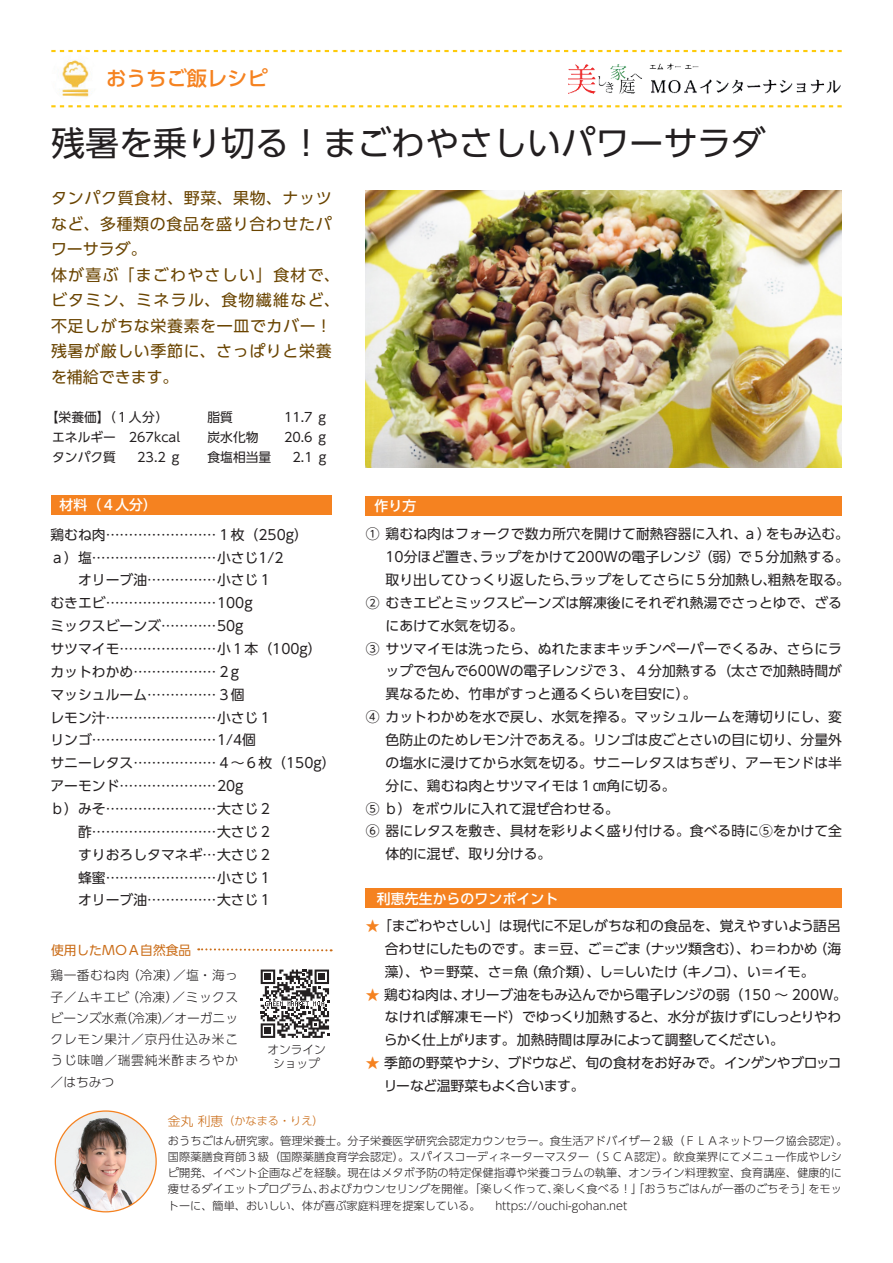
<style>
.page{position:relative;width:893px;height:1263px;background:#fff}
.page>*{position:absolute;margin:0;border:0;box-sizing:border-box;transform-origin:0 0}
.t1{font:34.05px "UD Shin Go Pro";color:#231f20}
.t2{font:500 20.25px "UD Shin Go Pro";color:#f58220}
.t3{font:15.9px/25.5px "UD Shin Go Pro";letter-spacing:.04em;color:#6a4400;text-align:justify}
.t4{font:13.8px/22.8px "UD Shin Go Pro";color:#231f20}
.t5{font:13.8px/22.8px "UD Shin Go Pro";letter-spacing:-.025em;color:#231f20}
.t6{font:500 13.8px "UD Shin Go Pro";letter-spacing:.01em;color:#fff}
.t7{font:13.8px "UD Shin Go Pro";letter-spacing:-.02em;color:#231f20}
.t8{font:12.75px "UD Shin Go Pro";color:#231f20}
.t9{font:300 12.75px/21.3px "UD Shin Go Pro";letter-spacing:.055em;color:#231f20}
.t10{font:300 12.75px/21.3px "UD Shin Go Pro";letter-spacing:.035em;color:#231f20}
.t11{font:300 12.75px/21.3px "UD Shin Go Pro";color:#231f20}
.t12{font:12.75px "UD Shin Go Pro";color:#ca6c17}
.t13{font:300 12.75px "UD Shin Go Pro";color:#ca6c17}
.t14{font:300 11.7px "UD Shin Go Pro";color:#231f20}
.t15{font:300 11.1px/16.2px "UD Shin Go Pro";letter-spacing:.005em;color:#231f20}
.t16{font:300 11.1px "UD Shin Go Pro";color:#ca6c17}
.s1{color:#f58220}
</style>
<div class="page">
<svg style="left:51px;top:105px;width:791px;height:2px"></svg>
<svg style="left:51px;top:50px;width:791px;height:2px"></svg>
<img style="left:55px;top:1111px;width:101px;height:101px;border-radius:50px">
<img style="left:51px;top:54px;width:48px;height:48px;border-radius:24px">
<img style="left:569px;top:63px;width:272px;height:31px">
<img style="left:366px;top:190px;width:476px;height:278px">
<svg style="left:261px;top:969px;width:68px;height:69px"></svg>
<svg style="left:198px;top:948px;width:134px;height:4px"></svg>
<div style="left:51px;top:496px;width:281px;height:19px;background:#f58220"></div>
<div style="left:366px;top:496px;width:476px;height:19px;background:#f58220"></div>
<div style="left:366px;top:889px;width:476px;height:19px;background:#f58220"></div>
<h2 class="t2" style="left:106px;top:62px;width:163px">おうちご飯レシピ</h2>
<p class="t1" style="left:51px;top:116px;width:716px">残暑を乗り切る！まごわやさしいパワーサラダ</p>
<p class="t3" style="left:51px;top:185px;width:282px">タンパク質食材、野菜、果物、ナッツなど、多種類の食品を盛り合わせたパワーサラダ。</p>
<p class="t3" style="left:51px;top:262px;width:290px;text-align:left">体が喜ぶ「まごわやさしい」食材で、ビタミン、ミネラル、食物繊維など、不足しがちな栄養素を一皿でカバー!残暑が厳しい季節に、さっぱりと栄養を補給できます。</p>
<p class="t8" style="left:46px;top:406px;width:124px">【栄養価】（１人分(</p>
<p class="t8" style="left:129px;top:427px;width:53px">267kcal</p>
<p class="t8" style="left:284px;top:406px;width:46px">11.7 ｇ</p>
<p class="t8" style="left:284px;top:427px;width:46px">20.6 ｇ</p>
<p class="t8" style="left:52px;top:427px;width:65px">エネルギー</p>
<p class="t8" style="left:207px;top:427px;width:53px">炭水化物</p>
<p class="t8" style="left:52px;top:447px;width:65px">タンパク質</p>
<p class="t8" style="left:137px;top:447px;width:46px">23.2 ｇ</p>
<p class="t6" style="left:60px;top:494px;width:99px">材料（４人分）</p>
<p class="t8" style="left:207px;top:447px;width:78px">食塩相当量　</p>
<p class="t8" style="left:293px;top:447px;width:38px">2.1 ｇ</p>
<p class="t4" style="left:50px;top:523px;width:259px">鶏むね肉……………………１枚（250 (g</p>
<p class="t4" style="left:50px;top:545px;width:235px">ａ）塩………………………小さじ1/2</p>
<p class="t4" style="left:50px;top:568px;width:223px">　　オリーブ油……………小さじ１</p>
<p class="t4" style="left:50px;top:591px;width:204px">むきエビ……………………100g</p>
<p class="t4" style="left:50px;top:614px;width:194px">ミックスビーンズ…………50g</p>
<p class="t4" style="left:50px;top:637px;width:273px">サツマイモ…………………小１本（100 (g</p>
<p class="t4" style="left:50px;top:660px;width:190px">カットわかめ………………２g</p>
<p class="t4" style="left:50px;top:683px;width:196px">マッシュルーム……………３個</p>
<p class="t4" style="left:50px;top:705px;width:223px">レモン汁……………………小さじ１</p>
<p class="t4" style="left:50px;top:728px;width:207px">リンゴ………………………1/4個</p>
<p class="t4" style="left:50px;top:751px;width:286px">サニーレタス………………４～６枚（150 (g</p>
<p class="t4" style="left:50px;top:774px;width:194px">アーモンド…………………20g</p>
<p class="t4" style="left:50px;top:797px;width:223px">ｂ）みそ……………………大さじ２</p>
<p class="t4" style="left:50px;top:820px;width:223px">　　酢………………………大さじ２</p>
<p class="t4" style="left:50px;top:842px;width:223px">　　すりおろしタマネギ…大さじ２</p>
<p class="t4" style="left:50px;top:865px;width:223px">　　蜂蜜……………………小さじ１</p>
<p class="t4" style="left:50px;top:888px;width:223px">　　オリーブ油……………大さじ１</p>
<p class="t12" style="left:51px;top:940px;width:142px">使用したＭＯＡ自然食品</p>
<p class="t10" style="left:127px;top:964px;width:113px">（冷凍／）塩・海っ</p>
<p class="t10" style="left:126px;top:964px;width:113px;text-indent:-76px">鶏一番むね肉<br>（冷凍／）ミックス</p>
<p class="t11" style="left:119px;top:986px;width:120px;text-indent:-69px">子／ムキエビ<br>（冷凍／）オーガニッ</p>
<p class="t9" style="left:51px;top:1007px;width:189px">ビーンズ水煮<br>クレモン果汁／京丹仕込み米こうじ味噌／瑞雲純米酢まろやか／はちみつ</p>
<p class="t14" style="left:267px;top:1040px;width:60px">オンライン</p>
<p class="t14" style="left:273px;top:1054px;width:48px">ショップ</p>
<p class="t6" style="left:374px;top:495px;width:43px">作り方</p>
<p class="t4" style="left:480px;top:522px;width:371px;text-indent:-114px">① 鶏むね肉はフォークで数カ所穴を開けて耐熱容器に入れ、<br>ラップをかけて200Ｗの電子レンジ（弱）で５分加熱する。</p>
<p class="t4" style="left:743px;top:522px;width:29px">ａ）</p>
<p class="t4" style="left:766px;top:522px;width:85px">をもみ込む。</p>
<p class="t4" style="left:385px;top:545px;width:466px">10分ほど置き、<br>取り出してひっくり返したらラップをしてさらに５分加熱し粗熱を取る。</p>
<p class="t4" style="left:564px;top:568px;width:15px">、</p>
<p class="t4" style="left:385px;top:591px;width:458px;text-indent:-20px">② むきエビとミックスビーンズは解凍後にそれぞれ熱湯でさっとゆで、ざるにあけて水気を切る。</p>
<p class="t4" style="left:385px;top:636px;width:458px;text-align:justify;text-indent:-20px">③ サツマイモは洗ったら、ぬれたままキッチンペーパーでくるみ、さらにラップで包んで600Ｗの電子レンジで３、４分加熱する（太さで加熱時間が異なるため、竹串がすっと通るくらいを目安に。(</p>
<p class="t4" style="left:385px;top:705px;width:458px;text-align:justify;text-indent:-20px">④ カットわかめを水で戻し、水気を搾る。マッシュルームを薄切りにし、変色防止のためレモン汁であえる。リンゴは皮ごとさいの目に切り、分量外の塩水に浸けてから水気を切る。サニーレタスはちぎり、アーモンドは半分に、鶏むね肉とサツマイモは１㎝角に切る。</p>
<p class="t4" style="left:366px;top:796px;width:255px">⑤ ｂ）をボウルに入れて混ぜ合わせる。</p>
<p class="t4" style="left:385px;top:819px;width:458px;text-indent:-20px">⑥ 器にレタスを敷き、具材を彩りよく盛り付ける。食べる時に⑤をかけて全体的に混ぜ、取り分ける。</p>
<p class="t4" style="left:763px;top:568px;width:15px">、</p>
<p class="t6" style="left:377px;top:887px;width:183px">利恵先生からのワンポイント</p>
<p class="t4" style="left:366px;top:914px;width:477px;text-align:right"><span class="s1">★</span>「まごわやさしい」は現代に不足しがちな和の食品を、覚えやすいよう語呂（海</p>
<p class="t7" style="left:385px;top:937px;width:258px">合わせにしたものです。ま＝豆、ご＝ごま</p>
<p class="t5" style="left:637px;top:937px;width:182px">（ナッツ類含む）、わ＝わかめ</p>
<p class="t4" style="left:385px;top:960px;width:145px">藻）、や＝野菜、さ＝魚</p>
<p class="t4" style="left:461px;top:982px;width:388px">オリーブ油をもみ込んでから電子レンジの弱（150 ～ 200Ｗ。</p>
<p class="t4" style="left:524px;top:960px;width:155px">（魚介類）、し＝しいたけ</p>
<p class="t4" style="left:674px;top:960px;width:142px">（キノコ）、い＝イモ。</p>
<p class="t4" style="left:384px;top:982px;width:459px;text-indent:-18px"><span class="s1">★</span> 鶏むね肉は、<br>なければ解凍モード）でゆっくり加熱すると、水分が抜けずにしっとりやわらかく仕上がります。加熱時間は厚みによって調整してください。</p>
<p class="t5" style="left:384px;top:1051px;width:459px;text-indent:-18px"><span class="s1">★</span> 季節の野菜やナシ、ブドウなど、旬の食材をお好みで。インゲンやブロッコリーなど温野菜もよく合います。</p>
<p class="t13" style="left:168px;top:1110px;width:57px">金丸利恵</p>
<p class="t15" style="left:168px;top:1132px;width:681px">おうちごはん研究家。管理栄養士。分子栄養医学研究会認定カウンセラー。食生活アドバイザー２級（ＦＬＡネットワーク協会認定。(</p>
<p class="t15" style="left:168px;top:1148px;width:676px">国際薬膳食育師３級（国際薬膳食育学会認定）。スパイスコーディネーターマスター（ＳＣＡ認定）。飲食業界にてメニュー作成やレシ</p>
<p class="t15" style="left:168px;top:1164px;width:675px">ピ開発、イベント企画などを経験。現在はメタボ予防の特定保健指導や栄養コラムの執筆、オンライン料理教室、食育講座、健康的に</p>
<p class="t15" style="left:808px;top:1181px;width:35px">をモッ</p>
<p class="t16" style="left:223px;top:1112px;width:102px">（かなまる・りえ(</p>
<p class="t15" style="left:168px;top:1181px;width:461px">痩せるダイエットプログラム、<br>トーに、簡単、おいしい、体が喜ぶ家庭料理を提案している。　 https://ouchi-gohan.net</p>
<p class="t15" style="left:319px;top:1181px;width:241px">およびカウンセリングを開催。「楽しく作って、</p>
<p class="t15" style="left:553px;top:1181px;width:260px">楽しく食べる！」「おうちごはんが一番のごちそう」</p>
</div>
